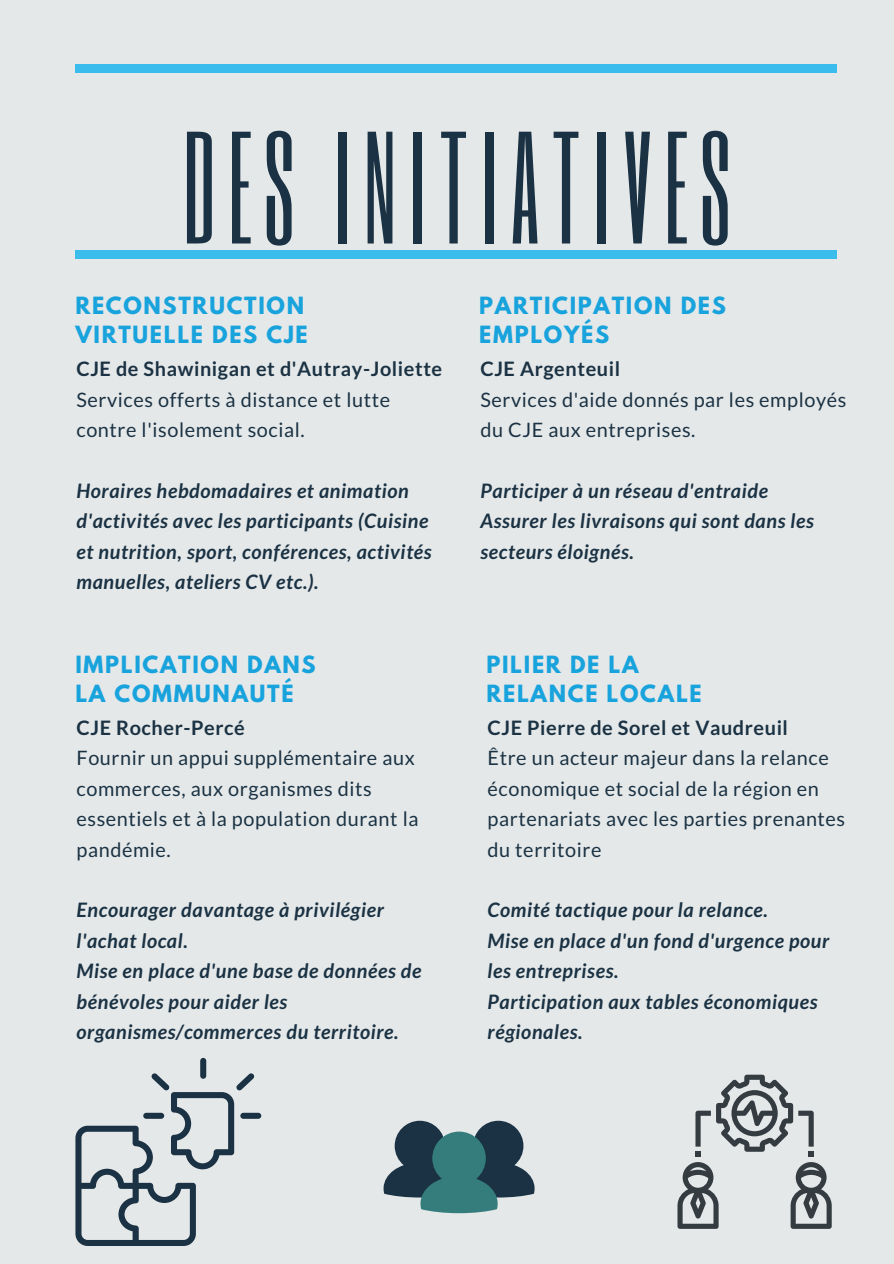
<style>
.page{position:relative;width:894px;height:1264px;background:#fff}
.page>*{position:absolute;margin:0;border:0;box-sizing:border-box;transform-origin:0 0}
.t1{font:132.45px "Six Caps";letter-spacing:.09em;color:#1a3243}
.t2{font:700 21px/29.2px "League Spartan";letter-spacing:.08em;color:#19a3dd}
.t3{font:italic 700 19.8px/30.5px "Lato";letter-spacing:.03em;color:#1a3243}
.t4{font:19.8px/30.5px "Lato";letter-spacing:.03em;color:#1a3243}
.t5{font:700 19.8px "Lato";letter-spacing:.03em;color:#1a3243}
</style>
<div class="page">
<div style="left:0;top:0;width:893px;height:1263px;background:#e5e8e9"></div>
<div style="left:75px;top:65px;width:761px;height:7px;background:#3abced"></div>
<div style="left:75px;top:250px;width:761px;height:8px;background:#3abced"></div>
<div style="left:200px;top:1057px;width:6px;height:21px;background:#1a3243;border-radius:3px"></div>
<div style="left:240px;top:1112px;width:21px;height:6px;background:#1a3243;border-radius:3px"></div>
<svg style="left:75px;top:1073px;width:179px;height:172px"></svg>
<svg style="left:383px;top:1120px;width:151px;height:93px"></svg>
<svg style="left:677px;top:1074px;width:154px;height:154px"></svg>
<h1 class="t1" style="left:183px;top:97px;width:548px">DES INITIATIVES</h1>
<p class="t2" style="left:75px;top:293px;width:234px">RECONSTRUCTION<br>VIRTUELLE DES CJE</p>
<p class="t5" style="left:76px;top:356px;width:367px">CJE de Shawinigan et d'Autray-Joliette</p>
<p class="t4" style="left:76px;top:383px;width:315px">Services offerts à distance et lutte contre l'isolement social.</p>
<p class="t3" style="left:76px;top:475px;width:357px">Horaires hebdomadaires et animation d'activités avec les participants (Cuisine et nutrition, sport, conférences, activités manuelles, ateliers CV etc.).</p>
<p class="t2" style="left:75px;top:652px;width:242px">IMPLICATION DANS<br>LA COMMUNAUTÉ</p>
<p class="t5" style="left:76px;top:715px;width:170px">CJE Rocher-Percé</p>
<p class="t4" style="left:76px;top:742px;width:343px">Fournir un appui supplémentaire aux commerces, aux organismes dits essentiels et à la population durant la pandémie.</p>
<p class="t3" style="left:76px;top:894px;width:346px">Encourager davantage à privilégier l'achat local.<br>Mise en place d'une base de données de bénévoles pour aider les organismes/commerces du territoire.</p>
<p class="t2" style="left:479px;top:293px;width:248px">PARTICIPATION DES<br>EMPLOYÉS</p>
<p class="t5" style="left:480px;top:356px;width:141px">CJE Argenteuil</p>
<p class="t4" style="left:480px;top:383px;width:367px">Services d'aide donnés par les employés du CJE aux entreprises.</p>
<p class="t3" style="left:480px;top:475px;width:335px">Participer à un réseau d'entraide<br>Assurer les livraisons qui sont dans les secteurs éloignés.</p>
<p class="t2" style="left:486px;top:652px;width:217px">PILIER DE LA<br>RELANCE LOCALE</p>
<p class="t5" style="left:487px;top:715px;width:302px">CJE Pierre de Sorel et Vaudreuil</p>
<p class="t4" style="left:487px;top:742px;width:359px">Être un acteur majeur dans la relance économique et social de la région en partenariats avec les parties prenantes du territoire</p>
<p class="t3" style="left:487px;top:894px;width:343px">Comité tactique pour la relance.<br>Mise en place d'un fond d'urgence pour les entreprises.<br>Participation aux tables économiques régionales.</p>
</div>
